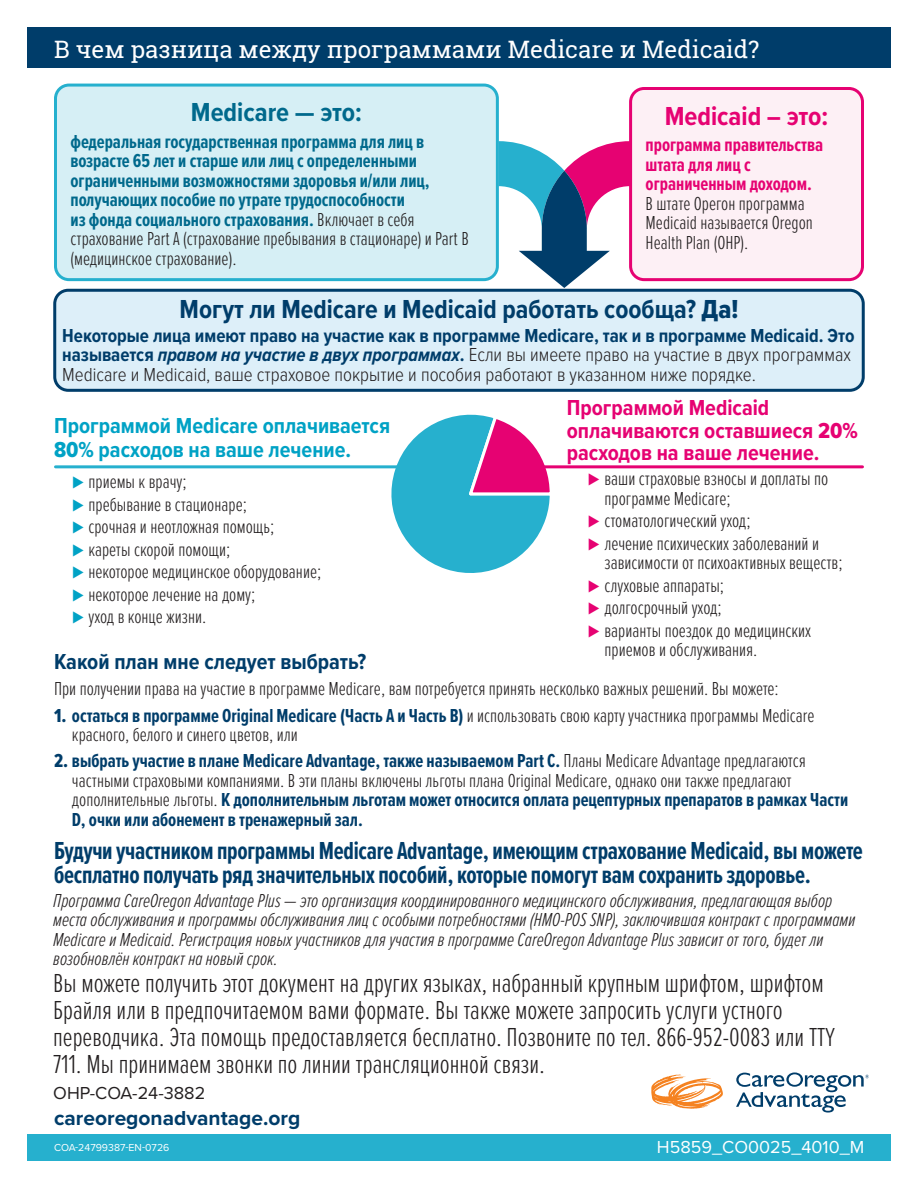
<style>
.page{position:relative;width:918px;height:1188px;background:#fff}
.page>*{position:absolute;margin:0;border:0;box-sizing:border-box;transform-origin:0 0}
.t1{font:300 27px/27px "Proxima Nova Ex Cn";color:#231f20}
.t2{font:700 27px "Proxima Nova Cond";color:#003d6a}
.t3{font:700 27px "Proxima Nova Cond";color:#00698c}
.t4{font:700 27px "Proxima Nova Cond";color:#e60272}
.t5{font:700 25.5px/24px "Proxima Nova Ex Cn";letter-spacing:-.01em;color:#003d6a}
.t6{font:24px "Roboto Slab";color:#fff}
.t7{font:700 22.5px/22.5px "Proxima Nova Cond";color:#e60272}
.t8{font:700 22.5px/24px "Proxima Nova Cond";color:#00a2c5}
.t9{font:700 22.5px "Proxima Nova Cond";color:#003d6a}
.t10{font:700 21px "Proxima Nova";color:#003d6a}
.t11{font:300 19.5px/22.5px "Proxima Nova Ex Cn";color:#231f20}
.t12{font:italic 300 19.5px/19.5px "Proxima Nova Ex Cn";color:#231f20}
.t13{font:700 19.5px/19.5px "Proxima Nova Ex Cn";color:#003d6a}
.t14{font:700 19.5px/19.5px "Proxima Nova Ex Cn";color:#00698c}
.t15{font:300 19.5px/19.5px "Proxima Nova Cond";color:#231f20}
.t16{font:700 19.5px/19.5px "Proxima Nova Ex Cn";color:#e60272}
.t17{font:18px "Proxima Nova";color:#fff}
.t18{font:18px "Proxima Nova";color:#231f20}
.t19{font:10.5px "Proxima Nova";color:#fff}
.s1{font-weight:300;color:#231f20}
.s2{font-family:"Proxima Nova Cond Extrabld";font-weight:400}
.s3{font-weight:700;color:#003d6a}
.s4{font-weight:700;font-style:italic;color:#003d6a}
.s5{font-family:"Proxima Nova Cond";color:#00a2c5}
.s6{font-family:"Proxima Nova Cond";color:#e60272}
.s7{font-family:"Proxima Nova Ex Cn Extrabld";font-weight:400;color:#003d6a}
.s8{font-family:"Proxima Nova Ex Cn Extrabld";font-weight:400}
</style>
<div class="page">
<svg style="left:376px;top:414px;width:178px;height:159px"></svg>
<svg style="left:499px;top:141px;width:130px;height:147px"></svg>
<div style="left:27px;top:1134px;width:864px;height:27px;background:#26b0ce"></div>
<div style="left:27px;top:27px;width:864px;height:41px;background:#003d6a"></div>
<svg style="left:651px;top:1074px;width:72px;height:35px"></svg>
<svg style="left:736px;top:1072px;width:133px;height:41px"></svg>
<div style="left:56px;top:85px;width:441px;height:195px;background:#d6eff5;border-radius:14px"></div>
<div style="left:54px;top:84px;width:445px;height:197px;border:3px solid #26b0ce;border-radius:14px"></div>
<div style="left:55px;top:290px;width:808px;height:100px;background:#ddeff9;border-radius:14px"></div>
<div style="left:53px;top:289px;width:812px;height:103px;border:3px solid #003d6a;border-radius:14px"></div>
<div style="left:631px;top:88px;width:231px;height:192px;background:#fdf0f5;border-radius:14px"></div>
<div style="left:629px;top:87px;width:235px;height:194px;border:3px solid #e60272;border-radius:14px"></div>
<hr style="left:501px;top:465px;width:361px;height:3px;background:#e60272">
<hr style="left:56px;top:465px;width:351px;height:3px;background:#26b0ce">
<p class="t6" style="left:54px;top:33px;width:707px">В чем разница между программами Medicare и Medicaid?</p>
<h1 class="t3" style="left:191px;top:93px;width:173px">Medicare — это:</h1>
<p class="t14" style="left:70px;top:131px;width:400px">федеральная государственная программа для лиц в возрасте 65 лет и старше или лиц с определенными ограниченными возможностями здоровья и/или лиц, получающих пособие по утрате трудоспособности<br>из фонда социального страхования. <span class="s1">Включает в себя страхование Part A (страхование пребывания в стационаре) и Part B (медицинское страхование).</span></p>
<h1 class="t2" style="left:180px;top:289px;width:560px">Могут ли Medicare и Medicaid работать сообща? <span class="s2">Да!</span></h1>
<p class="t15" style="left:62px;top:324px;width:794px"><span class="s3">Некоторые лица имеют право на участие как в программе Medicare, так и в программе Medicaid. Это называется</span> <span class="s4">правом на участие в двух программах</span><span class="s3">.</span> Если вы имеете право на участие в двух программах<br>Medicare и Medicaid, ваше страховое покрытие и пособия работают в указанном ниже порядке.</p>
<h1 class="t4" style="left:665px;top:96px;width:165px">Medicaid – это:</h1>
<p class="t16" style="left:646px;top:134px;width:179px">программа правительства штата для лиц с ограниченным доходом.</p>
<p class="t11" style="left:646px;top:192px;width:169px;line-height:19.5px">В штате Орегон программа<br>Medicaid называется Oregon<br>Health Plan (OHP).</p>
<p class="t8" style="left:54px;top:413px;width:338px">Программой Medicare оплачивается<br><span class="s2">80%</span> расходов на ваше лечение.</p>
<p class="t7" style="left:567px;top:396px;width:293px">Программой Medicaid оплачиваются оставшиеся <span class="s2">20% </span>расходов на ваше лечение.</p>
<p class="t11" style="left:72px;top:470px;width:251px"><span class="s5">⊲</span> приемы к врачу;<br><span class="s5">⊲</span> пребывание в стационаре;<br><span class="s5">⊲</span> срочная и неотложная помощь;<br><span class="s5">⊲</span> кареты скорой помощи;<br><span class="s5">⊲</span> некоторое медицинское оборудование; <span class="s5">⊲</span> некоторое лечение на дому;<br><span class="s5">⊲</span> уход в конце жизни.</p>
<p class="t11" style="left:604px;top:468px;width:225px;line-height:19.5px;text-indent:-16px"><span class="s6">⊲</span> ваши страховые взносы и доплаты по программе Medicare;</p>
<p class="t11" style="left:588px;top:509px;width:233px"><span class="s6">⊲</span> стоматологический уход;<br><span class="s6">⊲</span> лечение психических заболеваний и</p>
<p class="t11" style="left:588px;top:551px;width:256px;text-indent:16px">зависимости от психоактивных веществ; <span class="s6">⊲</span> слуховые аппараты;<br><span class="s6">⊲</span> долгосрочный уход;<br><span class="s6">⊲</span> варианты поездок до медицинских</p>
<p class="t11" style="left:604px;top:638px;width:155px">приемов и обслуживания.</p>
<p class="t9" style="left:54px;top:645px;width:314px">Какой план мне следует выбрать?</p>
<p class="t11" style="left:54px;top:677px;width:726px">При получении права на участие в программе Medicare, вам потребуется принять несколько важных решений. Вы можете:</p>
<p class="t11" style="left:72px;top:704px;width:744px;line-height:19.5px;text-indent:-18px"><span class="s7">1.</span> <span class="s3">остаться в программе Original Medicare (Часть A и Часть B)</span> и использовать свою карту участника программы Medicare красного, белого и синего цветов, или</p>
<p class="t13" style="left:72px;top:751px;width:778px;text-indent:-18px"><span class="s8">2.</span> выбрать участие в плане Medicare Advantage, также называемом Part C. <span class="s1">Планы Medicare Advantage предлагаются частными страховыми компаниями. В эти планы включены льготы плана Original Medicare, однако они также предлагают дополнительные льготы.</span> К дополнительным льготам может относится оплата рецептурных препаратов в рамках Части D, очки или абонемент в тренажерный зал.</p>
<h2 class="t5" style="left:54px;top:838px;width:810px">Будучи участником программы Medicare Advantage, имеющим страхование Medicaid, вы можете бесплатно получать ряд значительных пособий, которые помогут вам сохранить здоровье.</h2>
<p class="t12" style="left:53px;top:889px;width:804px">Программа CareOregon Advantage Plus — это организация координированного медицинского обслуживания, предлагающая выбор места обслуживания и программы обслуживания лиц с особыми потребностями (HMO-POS SNP), заключившая контракт с программами Medicare и Medicaid. Регистрация новых участников для участия в программе CareOregon Advantage Plus зависит от того, будет ли возобновлён контракт на новый срок.</p>
<p class="t1" style="left:53px;top:968px;width:783px">Вы можете получить этот документ на других языках, набранный крупным шрифтом, шрифтом Брайля или в предпочитаемом вами формате. Вы также можете запросить услуги устного переводчика. Эта помощь предоставляется бесплатно. Позвоните по тел. 866-952-0083 или TTY 711. Мы принимаем звонки по линии трансляционной связи.</p>
<p class="t18" style="left:53px;top:1080px;width:154px">OHP-COA-24-3882</p>
<p class="t10" style="left:54px;top:1102px;width:248px">careoregonadvantage.org</p>
<p class="t19" style="left:54px;top:1140px;width:117px">COA-24799387-EN-0726</p>
<p class="t17" style="left:657px;top:1134px;width:209px">H5859_CO0025_4010_M</p>
<p class="t17" style="left:703px;top:1134px;width:163px">XXXXX_XXXXXX_X</p>
</div>
